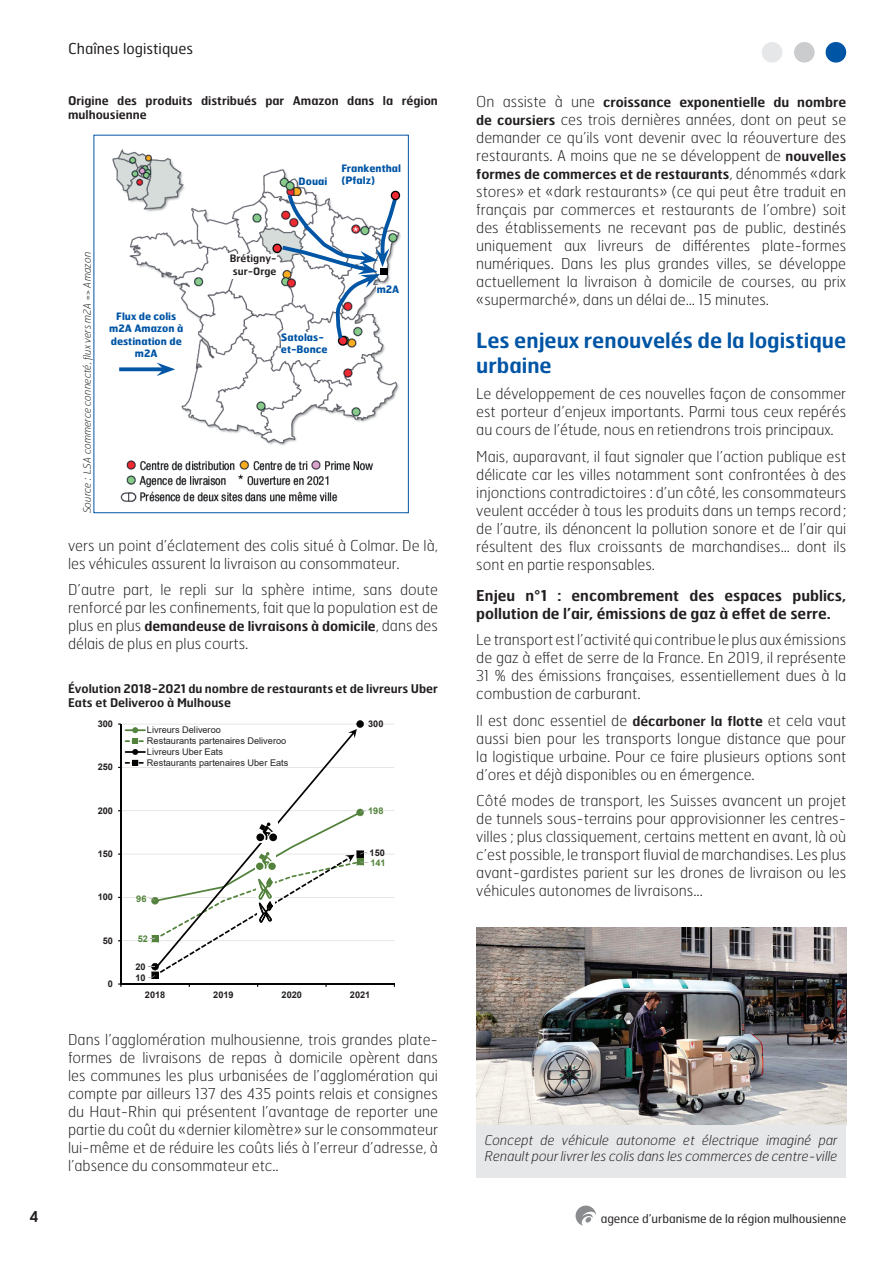
<style>
.page{position:relative;width:893px;height:1263px;background:#fff}
.page>*{position:absolute;margin:0;border:0;box-sizing:border-box;transform-origin:0 0}
.t1{font:600 21px/25.2px "Hermes FB";color:#0155a5}
.t2{font:100 15px/18px "Hermes FB";color:#231f20;text-align:justify}
.t3{font:600 15px/18px "Hermes FB";color:#231f20}
.t4{font:15px "Hermes FB";color:#231f20}
.t5{font:600 13.5px "Hermes FB";color:#231f20}
.t6{font:italic 100 13.5px/16.2px "Hermes FB";color:#231f20}
.t7{font:600 12px/14.4px "Hermes FB";color:#231f20}
.t8{font:12px "Hermes FB";color:#231f20}
.t9{font:700 10.2px/12.3px "Hermes FB";color:#0155a5}
.t10{font:italic 100 10.2px "Hermes FB";color:#231f20}
.t11{font:600 10.2px/12.3px "Hermes FB";color:#231f20}
.t12{font:9.15px/10.9px "Arial";letter-spacing:.005em;color:#231f20}
.t13{font:700 9.15px "Arial";letter-spacing:.005em;color:#231f20}
.t14{font:700 9.15px "Arial";letter-spacing:.005em;color:#52833b}
.s1{font-weight:100;font-size:15px}
.s2{font-weight:600;font-size:13.5px}
</style>
<div class="page">
<div style="left:826px;top:42px;width:20px;height:21px;background:#0155a5;border-radius:50%"></div>
<div style="left:794px;top:42px;width:21px;height:21px;background:#cbccce;border-radius:50%"></div>
<div style="left:762px;top:42px;width:20px;height:21px;background:#e6e7e9;border-radius:50%"></div>
<svg style="left:576px;top:1205px;width:20px;height:21px"></svg>
<hr style="left:121px;top:940px;width:273px;height:1px;background:#d9d9d8">
<hr style="left:121px;top:897px;width:273px;height:1px;background:#d9d9d8">
<hr style="left:121px;top:854px;width:273px;height:1px;background:#d9d9d8">
<hr style="left:121px;top:810px;width:273px;height:1px;background:#d9d9d8">
<hr style="left:121px;top:767px;width:273px;height:1px;background:#d9d9d8">
<hr style="left:121px;top:724px;width:273px;height:1px;background:#d9d9d8">
<hr style="left:120px;top:724px;width:2px;height:260px;background:#040503">
<hr style="left:121px;top:983px;width:273px;height:1px;background:#040503">
<svg style="left:356px;top:720px;width:8px;height:8px"></svg>
<hr style="left:125px;top:729px;width:21px;height:2px;background:#52823b">
<hr style="left:125px;top:751px;width:21px;height:2px;background:#040503">
<svg style="left:118px;top:723px;width:26px;height:45px"></svg>
<svg style="left:155px;top:729px;width:202px;height:80px"></svg>
<svg style="left:148px;top:809px;width:220px;height:178px"></svg>
<img style="left:112px;top:149px;width:289px;height:353px">
<div style="left:226px;top:254px;width:50px;height:25px;background:#fff"></div>
<div style="left:273px;top:244px;width:8px;height:8px;background:#ee2a34;border-radius:50%"></div>
<div style="left:272px;top:244px;width:10px;height:9px;border:1px solid #000;border-radius:50%"></div>
<div style="left:281px;top:333px;width:54px;height:27px;background:#fff"></div>
<div style="left:338px;top:336px;width:10px;height:10px;border:1px solid #000;border-radius:50%"></div>
<svg style="left:278px;top:190px;width:122px;height:153px"></svg>
<div style="left:391px;top:191px;width:8px;height:9px;background:#ee2a34;border-radius:50%"></div>
<div style="left:391px;top:191px;width:9px;height:9px;border:1px solid #000;border-radius:50%"></div>
<div style="left:341px;top:164px;width:63px;height:25px;background:#fff"></div>
<div style="left:377px;top:285px;width:24px;height:13px;background:#fff"></div>
<div style="left:380px;top:268px;width:7px;height:7px;background:#000"></div>
<svg style="left:119px;top:367px;width:37px;height:4px"></svg>
<svg style="left:156px;top:362px;width:19px;height:14px"></svg>
<img style="left:476px;top:927px;width:370px;height:199px">
<div style="left:476px;top:1126px;width:370px;height:52px;background:#e6e7e9"></div>
<p class="t4" style="left:68px;top:39px;width:127px">Chaînes logistiques</p>
<p class="t7" style="left:68px;top:93px;width:371px">Origine des produits distribués par Amazon dans la région mulhousienne</p>
<p class="t10" style="left:81px;top:513px;width:263px;rotate:-90deg">Source : LSA commerce connecté, flux vers m2A =&gt; Amazon</p>
<p class="t9" style="left:109px;top:310px;width:76px;text-align:center">Flux de colis m2A Amazon à destination de m2A</p>
<p class="t9" style="left:299px;top:174px;width:30px">Douai</p>
<p class="t9" style="left:341px;top:162px;width:61px">Frankenthal (Pfalz)</p>
<p class="t11" style="left:230px;top:252px;width:48px">Brétigny&shy;sur-Orge</p>
<p class="t9" style="left:281px;top:330px;width:48px">Satolas&shy;et-Bonce</p>
<p class="t9" style="left:377px;top:283px;width:24px">m2A</p>
<p class="t2" style="left:68px;top:536px;width:371px">vers un point d’éclatement des colis situé à Colmar. De là, les véhicules assurent la livraison au consommateur.</p>
<p class="t2" style="left:68px;top:580px;width:371px">D’autre part, le repli sur la sphère intime, sans doute renforcé par les confinements, fait que la population est de</p>
<p class="t5" style="left:68px;top:617px;width:371px"><span class="s1">plus en plus</span> demandeuse de livraisons à domicile<span class="s1">, dans des</span></p>
<p class="t2" style="left:68px;top:634px;width:182px">délais de plus en plus courts.</p>
<p class="t7" style="left:68px;top:681px;width:371px">Évolution 2018-2021 du nombre de restaurants et de livreurs Uber<br>Eats et Deliveroo à Mulhouse</p>
<p class="t13" style="left:98px;top:717px;width:17px">300</p>
<p class="t13" style="left:98px;top:761px;width:17px">250</p>
<p class="t12" style="left:147px;top:724px;width:143px">Livreurs Deliveroo<br>Restaurants partenaires Deliveroo<br>Livreurs Uber Eats<br>Restaurants partenaires Uber Eats</p>
<p class="t13" style="left:368px;top:718px;width:17px">300</p>
<p class="t13" style="left:98px;top:804px;width:17px">200</p>
<p class="t14" style="left:368px;top:805px;width:17px">198</p>
<p class="t13" style="left:98px;top:847px;width:17px">150</p>
<p class="t13" style="left:370px;top:846px;width:17px">150</p>
<p class="t14" style="left:370px;top:856px;width:17px">141</p>
<p class="t13" style="left:98px;top:891px;width:17px">100</p>
<p class="t14" style="left:136px;top:892px;width:12px">96</p>
<p class="t13" style="left:103px;top:934px;width:12px">50</p>
<p class="t14" style="left:138px;top:933px;width:12px">52</p>
<p class="t13" style="left:135px;top:960px;width:12px">20</p>
<p class="t13" style="left:108px;top:977px;width:7px">0</p>
<p class="t13" style="left:135px;top:971px;width:12px">10</p>
<p class="t13" style="left:145px;top:988px;width:22px">2018</p>
<p class="t13" style="left:213px;top:988px;width:22px">2019</p>
<p class="t13" style="left:282px;top:988px;width:22px">2020</p>
<p class="t13" style="left:350px;top:988px;width:22px">2021</p>
<p class="t2" style="left:68px;top:1030px;width:371px">Dans l’agglomération mulhousienne, trois grandes plate&shy;formes de livraisons de repas à domicile opèrent dans les communes les plus urbanisées de l’agglomération qui compte par ailleurs 137 des 435 points relais et consignes du Haut-Rhin qui présentent l’avantage de reporter une partie du coût du «dernier kilomètre» sur le consommateur lui-même et de réduire les coûts liés à l’erreur d’adresse, à l’absence du consommateur etc..</p>
<p class="t5" style="left:476px;top:94px;width:371px"><span class="s1">On assiste à une</span> croissance exponentielle du nombre</p>
<p class="t2" style="left:476px;top:110px;width:371px"><span class="s2">de coursiers</span> ces trois dernières années, dont on peut se demander ce qu’ils vont devenir avec la réouverture des restaurants. A moins que ne se développent de <span class="s2">nouvelles</span></p>
<p class="t5" style="left:476px;top:166px;width:371px">formes de commerces et de restaurants<span class="s1">, dénommés «dark</span></p>
<p class="t2" style="left:476px;top:182px;width:371px">stores» et «dark restaurants» (ce qui peut être traduit en français par commerces et restaurants de l’ombre) soit des établissements ne recevant pas de public, destinés uniquement aux livreurs de différentes plate-formes numériques. Dans les plus grandes villes, se développe actuellement la livraison à domicile de courses, au prix «supermarché», dans un délai de... 15 minutes.</p>
<h1 class="t1" style="left:476px;top:327px;width:371px">Les enjeux renouvelés de la logistique urbaine</h1>
<p class="t2" style="left:476px;top:384px;width:371px">Le développement de ces nouvelles façon de consommer est porteur d’enjeux importants. Parmi tous ceux repérés au cours de l’étude, nous en retiendrons trois principaux.</p>
<p class="t2" style="left:476px;top:447px;width:371px">Mais, auparavant, il faut signaler que l’action publique est délicate car les villes notamment sont confrontées à des injonctions contradictoires : d’un côté, les consommateurs veulent accéder à tous les produits dans un temps record ; de l’autre, ils dénoncent la pollution sonore et de l’air qui résultent des flux croissants de marchandises... dont ils sont en partie responsables.</p>
<p class="t3" style="left:476px;top:585px;width:371px">Enjeu n°1 : encombrement des espaces publics, pollution de l’air, émissions de gaz à effet de serre.</p>
<p class="t2" style="left:476px;top:630px;width:371px">Le transport est l’activité qui contribue le plus aux émissions de gaz à effet de serre de la France. En 2019, il représente 31 % des émissions françaises, essentiellement dues à la combustion de carburant.</p>
<p class="t2" style="left:476px;top:711px;width:371px">Il est donc essentiel de <span class="s2">décarboner la flotte</span> et cela vaut aussi bien pour les transports longue distance que pour la logistique urbaine. Pour ce faire plusieurs options sont d’ores et déjà disponibles ou en émergence.</p>
<p class="t2" style="left:476px;top:791px;width:371px">Côté modes de transport, les Suisses avancent un projet de tunnels sous-terrains pour approvisionner les centres&shy;villes ; plus classiquement, certains mettent en avant, là où c’est possible, le transport fluvial de marchandises. Les plus avant-gardistes parient sur les drones de livraison ou les véhicules autonomes de livraisons...</p>
<p class="t6" style="left:485px;top:1131px;width:354px">Concept de véhicule autonome et électrique imaginé par<br>Renault pour livrer les colis dans les commerces de centre-ville</p>
<p class="t3" style="left:29px;top:1207px;width:11px">4</p>
<p class="t8" style="left:601px;top:1210px;width:247px">agence d’urbanisme de la région mulhousienne</p>
</div>
